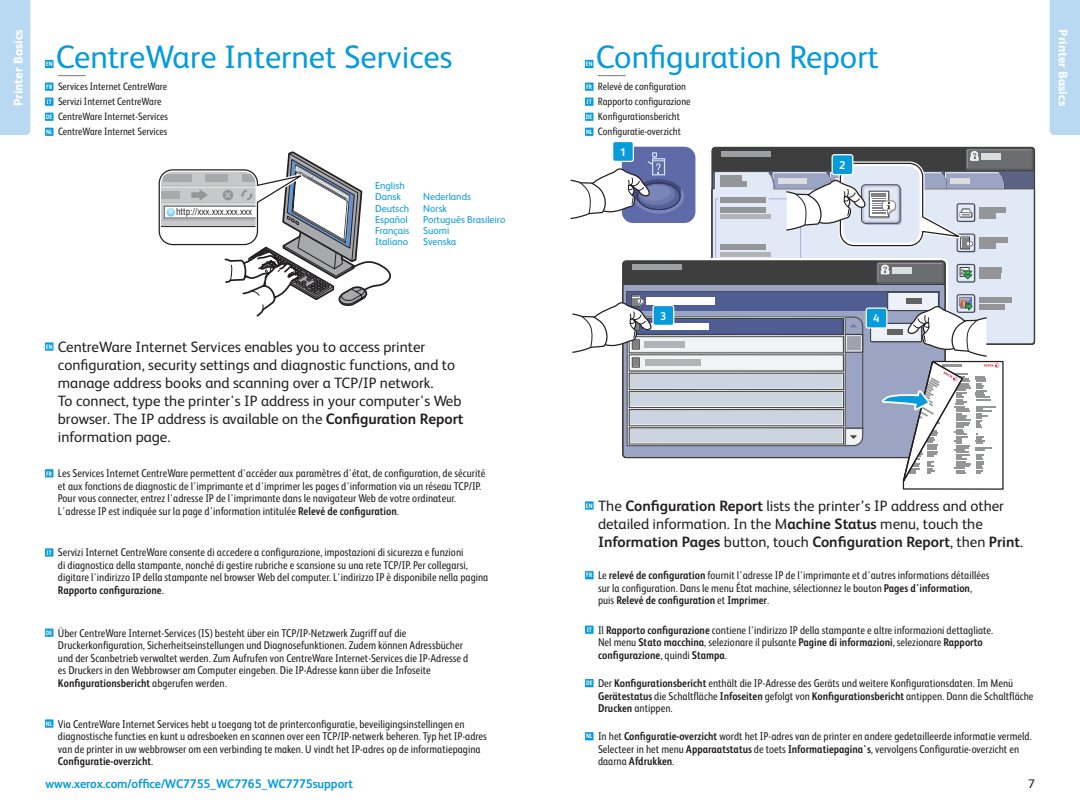
<style>
.page{position:relative;width:1080px;height:810px;background:#fff}
.page>*{position:absolute;margin:0;border:0;box-sizing:border-box;transform-origin:0 0}
.t1{font:32.5px "Xerox Sans";color:#069bda}
.t2{font:15px/18px "Xerox Sans";color:#231f20}
.t3{font:700 12.5px "Xerox Sans";letter-spacing:-.005em;color:#069bda}
.t4{font:800 12.5px "Xerox Sans";color:#fff}
.t5{font:12.5px "Xerox Sans";color:#231f20}
.t6{font:11.25px/12.5px "Xerox Sans Condensed";color:#231f20}
.t7{font:700 11.25px "Xerox Sans";color:#fff}
.t8{font:10.62px/15px "Xerox Sans Condensed";color:#231f20}
.t9{font:10px/11.2px "Xerox Sans";color:#069bda}
.t10{font:condensed 9.38px "Helvetica";color:#231f20;scale:.96 1}
.t11{font:700 6.38px "Xerox Sans Condensed";color:#fff}
.s1{font-weight:700}
.s2{font-weight:700;font-size:6.38px;color:#fff}
</style>
<div class="page">
<div style="left:0;top:0;width:30px;height:135px;background:#b8d9f1"></div>
<div style="left:1050px;top:0;width:30px;height:135px;background:#b8d9f1"></div>
<div style="left:709px;top:144px;width:329px;height:203px;border:6px solid #fff;border-radius:3px"></div>
<div style="left:966px;top:149px;width:67px;height:21px;border:1px solid #636366;border-radius:2px"></div>
<svg style="left:570px;top:149px;width:462px;height:341px"></svg>
<div style="left:612px;top:141px;width:22px;height:21px;border:2px solid #fff;border-radius:2px"></div>
<div style="left:613px;top:142px;width:20px;height:19px;background:#069bda;border-radius:2px"></div>
<div style="left:832px;top:154px;width:21px;height:21px;border:2px solid #fff;border-radius:2px"></div>
<div style="left:833px;top:155px;width:19px;height:19px;background:#069bda;border-radius:2px"></div>
<div style="left:652px;top:305px;width:22px;height:21px;border:2px solid #fff;border-radius:2px"></div>
<div style="left:654px;top:306px;width:19px;height:19px;background:#069bda;border-radius:2px"></div>
<div style="left:866px;top:308px;width:21px;height:21px;border:2px solid #fff;border-radius:2px"></div>
<div style="left:867px;top:309px;width:19px;height:18px;background:#069bda;border-radius:2px"></div>
<svg style="left:158px;top:151px;width:233px;height:166px"></svg>
<div style="left:45px;top:60px;width:9px;height:8px;background:#069bda"></div>
<div style="left:45px;top:83px;width:9px;height:8px;background:#069bda"></div>
<div style="left:45px;top:98px;width:9px;height:8px;background:#069bda"></div>
<div style="left:45px;top:113px;width:9px;height:8px;background:#069bda"></div>
<div style="left:45px;top:128px;width:9px;height:8px;background:#069bda"></div>
<svg style="left:58px;top:75px;width:27px;height:1px"></svg>
<div style="left:585px;top:60px;width:9px;height:8px;background:#069bda"></div>
<div style="left:585px;top:83px;width:9px;height:8px;background:#069bda"></div>
<div style="left:585px;top:98px;width:9px;height:8px;background:#069bda"></div>
<div style="left:585px;top:113px;width:9px;height:8px;background:#069bda"></div>
<div style="left:585px;top:128px;width:9px;height:8px;background:#069bda"></div>
<svg style="left:598px;top:75px;width:27px;height:1px"></svg>
<div style="left:585px;top:571px;width:9px;height:8px;background:#069bda"></div>
<div style="left:585px;top:626px;width:9px;height:8px;background:#069bda"></div>
<div style="left:585px;top:679px;width:9px;height:8px;background:#069bda"></div>
<div style="left:585px;top:501px;width:9px;height:9px;background:#069bda"></div>
<div style="left:45px;top:469px;width:9px;height:8px;background:#069bda"></div>
<div style="left:45px;top:548px;width:9px;height:9px;background:#069bda"></div>
<div style="left:45px;top:629px;width:9px;height:8px;background:#069bda"></div>
<div style="left:45px;top:719px;width:9px;height:9px;background:#069bda"></div>
<div style="left:45px;top:342px;width:9px;height:9px;background:#069bda"></div>
<div style="left:585px;top:732px;width:9px;height:8px;background:#069bda"></div>
<p class="t4" style="left:9px;top:106px;width:78px;rotate:-90deg">Printer Basics</p>
<h1 class="t1" style="left:56px;top:36px;width:398px">CentreWare Internet Services</h1>
<p class="t8" style="left:58px;top:79px;width:112px">Services Internet CentreWare<br>Servizi Internet CentreWare<br>CentreWare Internet-Services<br>CentreWare Internet Services</p>
<p class="t11" style="left:46px;top:59px;width:8px">EN</p>
<p class="t11" style="left:46px;top:82px;width:7px">FR</p>
<p class="t11" style="left:47px;top:97px;width:7px">IT</p>
<p class="t11" style="left:46px;top:112px;width:8px">DE</p>
<p class="t11" style="left:46px;top:127px;width:8px">NL</p>
<p class="t10" style="left:176px;top:206px;width:81px">http://xxx.xxx.xxx.xxx</p>
<p class="t9" style="left:375px;top:180px;width:36px">English<br>Dansk<br>Deutsch<br>Español<br>Français<br>Italiano</p>
<p class="t9" style="left:423px;top:191px;width:84px">Nederlands<br>Norsk<br>Português Brasileiro<br>Suomi<br>Svenska</p>
<h1 class="t1" style="left:596px;top:36px;width:284px">Configuration Report</h1>
<p class="t8" style="left:598px;top:79px;width:94px">Relevé de configuration<br>Rapporto configurazione<br>Konfigurationsbericht<br>Configuratie-overzicht</p>
<p class="t11" style="left:586px;top:59px;width:8px">EN</p>
<p class="t11" style="left:586px;top:82px;width:7px">FR</p>
<p class="t11" style="left:587px;top:97px;width:7px">IT</p>
<p class="t11" style="left:586px;top:112px;width:8px">DE</p>
<p class="t11" style="left:586px;top:127px;width:8px">NL</p>
<p class="t7" style="left:620px;top:144px;width:8px">1</p>
<p class="t7" style="left:839px;top:157px;width:8px">2</p>
<p class="t4" style="left:1072px;top:29px;width:78px;rotate:90deg">Printer Basics</p>
<p class="t11" style="left:46px;top:342px;width:8px">EN</p>
<p class="t2" style="left:58px;top:337px;width:407px">CentreWare Internet Services enables you to access printer configuration, security settings and diagnostic functions, and to manage address books and scanning over a TCP/IP network.<br>To connect, type the printer's IP address in your computer's Web browser. The IP address is available on the <span class="s1">Configuration Report </span>information page.</p>
<p class="t6" style="left:58px;top:466px;width:429px;text-indent:-12px"><span class="s2">FR</span> Les Services Internet CentreWare permettent d'accéder aux paramètres d'état, de configuration, de sécurité et aux fonctions de diagnostic de l'imprimante et d'imprimer les pages d'information via un réseau TCP/IP.<br>Pour vous connecter, entrez l'adresse IP de l'imprimante dans le navigateur Web de votre ordinateur.<br>L'adresse IP est indiquée sur la page d'information intitulée <span class="s1">Relevé de configuration</span>.</p>
<p class="t6" style="left:58px;top:546px;width:432px;text-indent:-11px"><span class="s2">IT</span> Servizi Internet CentreWare consente di accedere a configurazione, impostazioni di sicurezza e funzioni<br>di diagnostica della stampante, nonché di gestire rubriche e scansione su una rete TCP/IP. Per collegarsi, digitare l'indirizzo IP della stampante nel browser Web del computer. L'indirizzo IP è disponibile nella pagina <span class="s1">Rapporto configurazione</span>.</p>
<p class="t6" style="left:58px;top:626px;width:412px;text-indent:-12px"><sup>DE</sup> Über CentreWare Internet-Services (IS) besteht über ein TCP/IP-Netzwerk Zugriff auf die Druckerkonfiguration, Sicherheitseinstellungen und Diagnosefunktionen. Zudem können Adressbücher und der Scanbetrieb verwaltet werden. Zum Aufrufen von CentreWare Internet-Services die IP-Adresse d es Druckers in den Webbrowser am Computer eingeben. Die IP-Adresse kann über die Infoseite <span class="s1">Konfigurationsbericht</span> abgerufen werden.</p>
<p class="t6" style="left:58px;top:717px;width:430px;text-indent:-12px"><sup>NL</sup> Via CentreWare Internet Services hebt u toegang tot de printerconfiguratie, beveiligingsinstellingen en diagnostische functies en kunt u adresboeken en scannen over een TCP/IP-netwerk beheren. Typ het IP-adres van de printer in uw webbrowser om een verbinding te maken. U vindt het IP-adres op de informatiepagina <span class="s1">Configuratie-overzicht</span>.</p>
<p class="t7" style="left:660px;top:308px;width:8px">3</p>
<p class="t7" style="left:873px;top:311px;width:8px">4</p>
<p class="t11" style="left:586px;top:501px;width:8px">EN</p>
<h2 class="t2" style="left:598px;top:496px;width:427px">The <span class="s1">Configuration Report</span> lists the printer’s IP address and other detailed information. In the M<span class="s1">achine Status</span> menu, touch the<br><span class="s1">Information Pages</span> button, touch <span class="s1">Configuration Report</span>, then <span class="s1">Print</span>.</h2>
<p class="t6" style="left:598px;top:568px;width:393px;text-indent:-12px"><span class="s2">FR</span> Le <span class="s1">relevé de configuration</span> fournit l'adresse IP de l'imprimante et d'autres informations détaillées sur la configuration. Dans le menu État machine, sélectionnez le bouton <span class="s1">Pages d'information</span>, puis <span class="s1">Relevé de configuration</span> et <span class="s1">Imprimer</span>.</p>
<p class="t6" style="left:598px;top:623px;width:397px;text-indent:-11px"><sup>IT</sup> Il <span class="s1">Rapporto configurazione</span> contiene l'indirizzo IP della stampante e altre informazioni dettagliate.<br>Nel menu <span class="s1">Stato macchina</span>, selezionare il pulsante <span class="s1">Pagine di informazioni</span>, selezionare <span class="s1">Rapporto configurazione</span>, quindi <span class="s1">Stampa</span>.</p>
<p class="t6" style="left:598px;top:676px;width:437px;text-indent:-12px"><sup>DE</sup> Der <span class="s1">Konfigurationsbericht</span> enthält die IP-Adresse des Geräts und weitere Konfigurationsdaten. Im Menü<br><span class="s1">Gerätestatus</span> die Schaltfläche <span class="s1">Infoseiten</span> gefolgt von <span class="s1">Konfigurationsbericht</span> antippen. Dann die Schaltfläche<br><span class="s1">Drucken</span> antippen.</p>
<p class="t6" style="left:598px;top:729px;width:435px;text-indent:-12px"><sup>NL</sup> In het <span class="s1">Configuratie-overzicht</span> wordt het IP-adres van de printer en andere gedetailleerde informatie vermeld.<br>Selecteer in het menu <span class="s1">Apparaatstatus</span> de toets <span class="s1">Informatiepagina's</span>, vervolgens Configuratie-overzicht en daarna <span class="s1">Afdrukken</span>.</p>
<p class="t3" style="left:46px;top:775px;width:309px">www.xerox.com/office/WC7755_WC7765_WC7775support</p>
<p class="t5" style="left:1028px;top:775px;width:8px">7</p>
</div>
